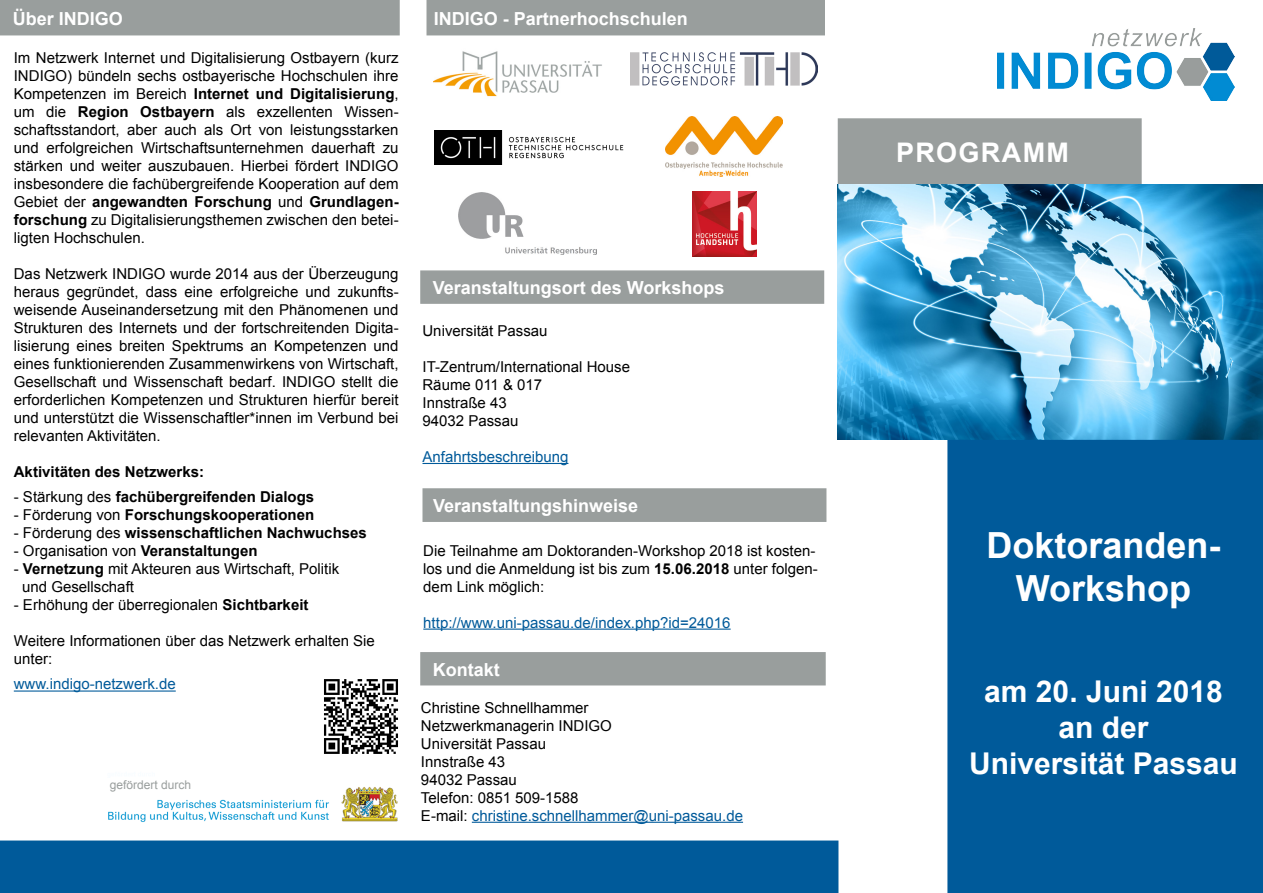
<style>
.page{position:relative;width:1263px;height:893px;background:#fff}
.page>*{position:absolute;margin:0;border:0;box-sizing:border-box;transform-origin:0 0}
.t1{font:700 36px "Arial";color:#fff}
.t2{font:700 30px "Arial";color:#fff}
.t3{font:700 27px "Arial";letter-spacing:.05em;color:#fff}
.t4{font:700 18px "Arial";color:#fff}
.t5{font:15px/18px "Arial";color:#000}
.t6{font:700 15px "Arial";color:#000}
.t7{font:15px "Arial";color:#005a9a}
.t8{font:12px "Arial";color:#999e9d}
.s1{font-weight:700}
.s2{font-weight:400}
.s3{color:#000}
</style>
<div class="page">
<div style="left:0;top:0;width:400px;height:35px;background:#999e9d"></div>
<div style="left:838px;top:118px;width:304px;height:69px;background:#999e9d;border:2px solid #999e9d"></div>
<img style="left:838px;top:185px;width:425px;height:255px">
<div style="left:0;top:840px;width:838px;height:53px;background:#005a9a"></div>
<div style="left:426px;top:0;width:399px;height:35px;background:#999e9d"></div>
<div style="left:420px;top:270px;width:404px;height:34px;background:#999e9d;border:2px solid #999e9d"></div>
<div style="left:420px;top:652px;width:406px;height:33px;background:#999e9d"></div>
<div style="left:422px;top:488px;width:404px;height:34px;background:#999e9d;border:2px solid #999e9d"></div>
<img style="left:324px;top:679px;width:74px;height:75px">
<div style="left:947px;top:440px;width:316px;height:453px;background:#005a9a"></div>
<img style="left:459px;top:192px;width:137px;height:63px">
<img style="left:692px;top:191px;width:64px;height:65px">
<img style="left:630px;top:52px;width:188px;height:34px">
<img style="left:998px;top:28px;width:236px;height:72px">
<img style="left:666px;top:117px;width:116px;height:59px">
<img style="left:434px;top:130px;width:190px;height:34px">
<img style="left:433px;top:51px;width:169px;height:46px">
<img style="left:108px;top:787px;width:290px;height:35px">
<hr style="left:422px;top:463px;width:146px;height:1px;background:#005a9a">
<hr style="left:472px;top:822px;width:271px;height:1px;background:#005a9a">
<hr style="left:423px;top:629px;width:308px;height:1px;background:#005a9a">
<hr style="left:14px;top:690px;width:162px;height:2px;background:#005a9a">
<p class="t4" style="left:13px;top:6px;width:112px">Über INDIGO</p>
<p class="t5" style="left:14px;top:49px;width:386px;text-align:justify">Im Netzwerk Internet und Digitalisierung Ostbayern (kurz INDIGO) bündeln sechs ostbayerische Hochschulen ihre Kompetenzen im Bereich <span class="s1">Internet und Digitalisierung</span>, um die <span class="s1">Region Ostbayern</span> als exzellenten Wissen&shy;schaftsstandort, aber auch als Ort von leistungsstarken und erfolgreichen Wirtschaftsunternehmen dauerhaft zu stärken und weiter auszubauen. Hierbei fördert INDIGO insbesondere die fachübergreifende Kooperation auf dem Gebiet der <span class="s1">angewandten Forschung</span> und <span class="s1">Grundlagen&shy;forschung</span> zu Digitalisierungsthemen zwischen den betei&shy;ligten Hochschulen.</p>
<p class="t5" style="left:14px;top:265px;width:386px;text-align:justify">Das Netzwerk INDIGO wurde 2014 aus der Überzeugung heraus gegründet, dass eine erfolgreiche und zukunfts&shy;weisende Auseinandersetzung mit den Phänomenen und Strukturen des Internets und der fortschreitenden Digita&shy;lisierung eines breiten Spektrums an Kompetenzen und eines funktionierenden Zusammenwirkens von Wirtschaft, Gesellschaft und Wissenschaft bedarf. INDIGO stellt die erforderlichen Kompetenzen und Strukturen hierfür bereit und unterstützt die Wissenschaftler*innen im Verbund bei relevanten Aktivitäten.</p>
<p class="t6" style="left:14px;top:462px;width:192px">Aktivitäten des Netzwerks:</p>
<p class="t6" style="left:14px;top:487px;width:302px"><span class="s2">- Stärkung des</span> fachübergreifenden Dialogs</p>
<p class="t6" style="left:14px;top:505px;width:302px"><span class="s2">- Förderung von</span> Forschungskooperationen</p>
<p class="t6" style="left:14px;top:523px;width:355px"><span class="s2">- Förderung des</span> wissenschaftlichen Nachwuchses</p>
<p class="t5" style="left:14px;top:542px;width:245px">- Organisation von <span class="s1">Veranstaltungen</span></p>
<p class="t5" style="left:22px;top:560px;width:319px;text-indent:-8px">- <span class="s1">Vernetzung</span> mit Akteuren aus Wirtschaft, Politik und Gesellschaft</p>
<p class="t5" style="left:14px;top:596px;width:296px">- Erhöhung der überregionalen <span class="s1">Sichtbarkeit</span></p>
<p class="t5" style="left:14px;top:632px;width:363px">Weitere Informationen über das Netzwerk erhalten Sie unter:</p>
<p class="t7" style="left:14px;top:674px;width:163px">www.indigo-netzwerk.de</p>
<p class="t8" style="left:110px;top:777px;width:83px">gefördert durch</p>
<p class="t4" style="left:434px;top:7px;width:256px">INDIGO - Partnerhochschulen</p>
<p class="t4" style="left:433px;top:276px;width:293px">Veranstaltungsort des Workshops</p>
<p class="t5" style="left:422px;top:322px;width:127px">Universität Passau</p>
<p class="t5" style="left:422px;top:358px;width:209px">IT-Zentrum/International House</p>
<p class="t5" style="left:422px;top:376px;width:121px">Räume 011 &amp; 017</p>
<p class="t5" style="left:422px;top:394px;width:86px">Innstraße 43</p>
<p class="t5" style="left:422px;top:412px;width:97px">94032 Passau</p>
<p class="t7" style="left:422px;top:447px;width:147px">Anfahrtsbeschreibung</p>
<p class="t4" style="left:433px;top:493px;width:207px">Veranstaltungshinweise</p>
<p class="t5" style="left:423px;top:541px;width:396px">Die Teilnahme am Doktoranden-Workshop 2018 ist kosten&shy;los und die Anmeldung ist bis zum <span class="s1">15.06.2018</span> unter folgen&shy;dem Link möglich:</p>
<p class="t7" style="left:423px;top:612px;width:309px">http://www.uni-passau.de/index.php?id=24016</p>
<p class="t4" style="left:433px;top:657px;width:68px">Kontakt</p>
<p class="t5" style="left:421px;top:698px;width:169px">Christine Schnellhammer</p>
<p class="t5" style="left:421px;top:716px;width:192px">Netzwerkmanagerin INDIGO</p>
<p class="t5" style="left:421px;top:734px;width:127px">Universität Passau</p>
<p class="t5" style="left:421px;top:752px;width:86px">Innstraße 43</p>
<p class="t5" style="left:421px;top:770px;width:97px">94032 Passau</p>
<p class="t5" style="left:421px;top:788px;width:159px">Telefon: 0851 509-1588</p>
<p class="t7" style="left:421px;top:806px;width:323px"><span class="s3">E-mail:</span> christine.schnellhammer@uni-passau.de</p>
<p class="t3" style="left:896px;top:135px;width:174px">PROGRAMM</p>
<p class="t1" style="left:986px;top:521px;width:235px">Doktoranden-</p>
<p class="t1" style="left:1016px;top:564px;width:177px">Workshop</p>
<p class="t2" style="left:984px;top:671px;width:240px">am 20. Juni 2018</p>
<p class="t2" style="left:1058px;top:707px;width:92px">an der</p>
<p class="t2" style="left:969px;top:743px;width:270px">Universität Passau</p>
</div>
